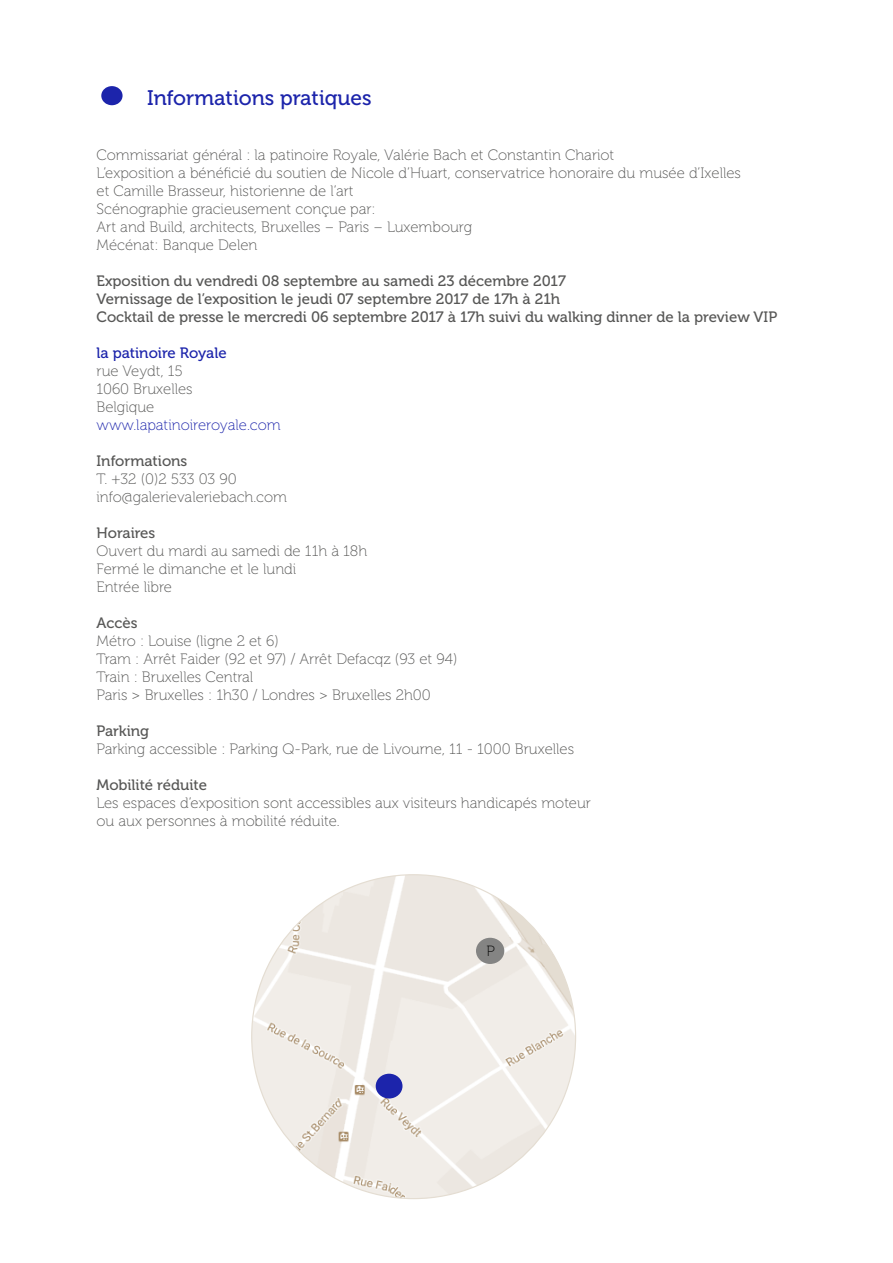
<style>
.page{position:relative;width:893px;height:1263px;background:#fff}
.page>*{position:absolute;margin:0;border:0;box-sizing:border-box;transform-origin:0 0}
.t1{font:21px "Museo 500";color:#1c24ab}
.t2{font:15px/18px "Museo 100";color:#575756}
.t3{font:15px/18px "Museo 500";color:#575756}
.t4{font:15px "Museo 100";color:#1c24ab}
.t5{font:15px "Museo 500";color:#1c24ab}
.t6{font:14.7px "Museo 100";color:#000}
</style>
<div class="page">
<div style="left:101px;top:86px;width:22px;height:19px;background:#1c24ab;border-radius:50%"></div>
<img style="left:252px;top:875px;width:324px;height:323px;border-radius:162px">
<div style="left:376px;top:1074px;width:26px;height:24px;background:#1c24ab;border-radius:50%"></div>
<div style="left:476px;top:938px;width:28px;height:26px;background:#848483;border-radius:50%"></div>
<h1 class="t1" style="left:147px;top:87px;width:226px">Informations pratiques</h1>
<p class="t2" style="left:97px;top:146px;width:646px">Commissariat général : la patinoire Royale, Valérie Bach et Constantin Chariot<br>L’exposition a bénéficié du soutien de Nicole d’Huart, conservatrice honoraire du musée d’Ixelles et Camille Brasseur, historienne de l’art<br>Scénographie gracieusement conçue par:<br>Art and Build, architects, Bruxelles – Paris – Luxembourg<br>Mécénat: Banque Delen</p>
<p class="t3" style="left:97px;top:272px;width:682px">Exposition du vendredi 08 septembre au samedi 23 décembre 2017<br>Vernissage de l’exposition le jeudi 07 septembre 2017 de 17h à 21h<br>Cocktail de presse le mercredi 06 septembre 2017 à 17h suivi du walking dinner de la preview VIP</p>
<p class="t5" style="left:97px;top:345px;width:132px">la patinoire Royale</p>
<p class="t2" style="left:97px;top:362px;width:98px">rue Veydt, 15<br>1060 Bruxelles<br>Belgique</p>
<p class="t4" style="left:97px;top:417px;width:186px">www.lapatinoireroyale.com</p>
<p class="t3" style="left:97px;top:452px;width:92px">Informations</p>
<p class="t2" style="left:97px;top:470px;width:192px">T. +32 (0)2 533 03 90 info@galerievaleriebach.com</p>
<p class="t3" style="left:97px;top:524px;width:60px">Horaires</p>
<p class="t2" style="left:97px;top:542px;width:272px">Ouvert du mardi au samedi de 11h à 18h<br>Fermé le dimanche et le lundi<br>Entrée libre</p>
<p class="t3" style="left:97px;top:614px;width:43px">Accès</p>
<p class="t2" style="left:97px;top:632px;width:362px">Métro : Louise (ligne 2 et 6)<br>Tram : Arrêt Faider (92 et 97) / Arrêt Defacqz (93 et 94)<br>Train : Bruxelles Central<br>Paris &gt; Bruxelles : 1h30 / Londres &gt; Bruxelles 2h00</p>
<p class="t3" style="left:97px;top:722px;width:54px">Parking</p>
<p class="t2" style="left:97px;top:740px;width:479px">Parking accessible : Parking Q-Park, rue de Livourne, 11 - 1000 Bruxelles</p>
<p class="t3" style="left:97px;top:776px;width:112px">Mobilité réduite</p>
<p class="t2" style="left:97px;top:794px;width:496px">Les espaces d’exposition sont accessibles aux visiteurs handicapés moteur ou aux personnes à mobilité réduite.</p>
<p class="t6" style="left:486px;top:943px;width:10px">P</p>
</div>
